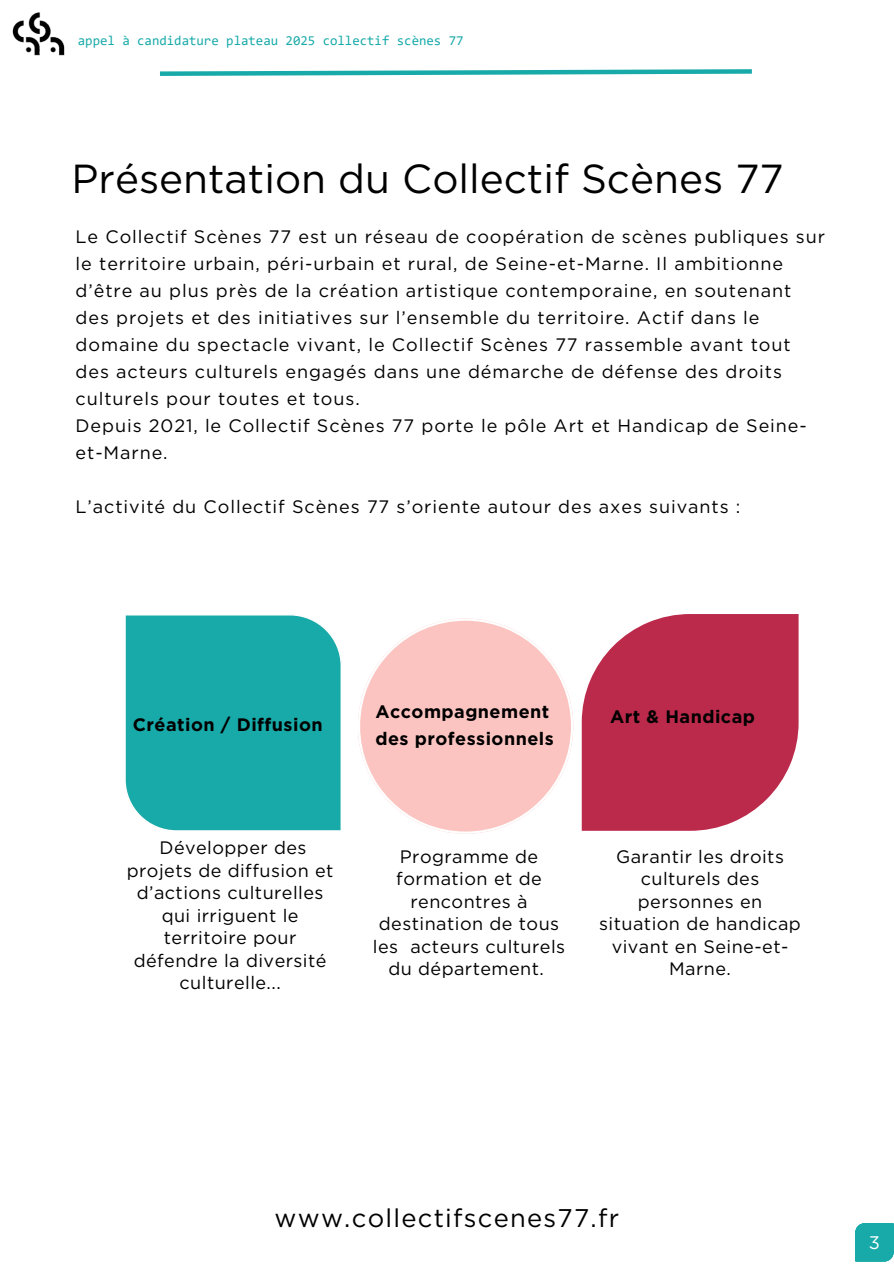
<style>
.page{position:relative;width:894px;height:1264px;background:#fff}
.page>*{position:absolute;margin:0;border:0;box-sizing:border-box;transform-origin:0 0}
.t1{font:40.5px "Gotham";color:#000}
.t2{font:25.5px "Gotham";letter-spacing:.05em;color:#000}
.t3{font:18.15px "Gotham";color:#fdfefd}
.t4{font:18px/27px "Gotham";letter-spacing:.05em;color:#000}
.t5{font:18px/22.5px "Gotham";letter-spacing:.025em;color:#000;text-align:center}
.t6{font:700 18px/27px "Gotham";letter-spacing:.025em;color:#000}
.t7{font:13.5px "Consolas";color:#18aaa9}
</style>
<div class="page">
<img style="left:12px;top:12px;width:53px;height:44px">
<div style="left:125px;top:615px;width:216px;height:216px;background:#18aaa9"></div>
<svg style="left:358px;top:618px;width:214px;height:215px"></svg>
<svg style="left:581px;top:614px;width:217px;height:216px;background:#c2415e"></svg>
<svg style="left:160px;top:69px;width:592px;height:7px"></svg>
<svg style="left:855px;top:1223px;width:38px;height:38px"></svg>
<h4 class="t7" style="left:78px;top:35px;width:387px">appel à candidature plateau 2025 collectif scènes 77</h4>
<p class="t1" style="left:72px;top:154px;width:713px">Présentation du Collectif Scènes 77</p>
<p class="t4" style="left:76px;top:223px;width:750px">Le Collectif Scènes 77 est un réseau de coopération de scènes publiques sur le territoire urbain, péri-urbain et rural, de Seine-et-Marne. Il ambitionne d’être au plus près de la création artistique contemporaine, en soutenant des projets et des initiatives sur l’ensemble du territoire. Actif dans le domaine du spectacle vivant, le Collectif Scènes 77 rassemble avant tout des acteurs culturels engagés dans une démarche de défense des droits culturels pour toutes et tous.<br>Depuis 2021, le Collectif Scènes 77 porte le pôle Art et Handicap de Seine&shy;et-Marne.</p>
<p class="t4" style="left:76px;top:493px;width:666px">L’activité du Collectif Scènes 77 s’oriente autour des axes suivants :</p>
<p class="t6" style="left:133px;top:711px;width:191px">Création / Diffusion</p>
<h3 class="t6" style="left:375px;top:698px;width:180px">Accompagnement des professionnels</h3>
<h3 class="t6" style="left:610px;top:702px;width:146px">Art &amp; Handicap</h3>
<h3 class="t5" style="left:127px;top:836px;width:208px">Développer des projets de diffusion et d’actions culturelles qui irriguent le territoire pour défendre la diversité culturelle...</h3>
<h4 class="t5" style="left:373px;top:844px;width:194px">Programme de formation et de rencontres à destination de tous les acteurs culturels du département.</h4>
<h4 class="t5" style="left:599px;top:844px;width:203px">Garantir les droits culturels des personnes en situation de handicap vivant en Seine-et-<br>Marne.</h4>
<h4 class="t2" style="left:274px;top:1202px;width:346px">www.collectifscenes77.fr</h4>
<h2 class="t3" style="left:868px;top:1231px;width:13px">3</h2>
</div>
